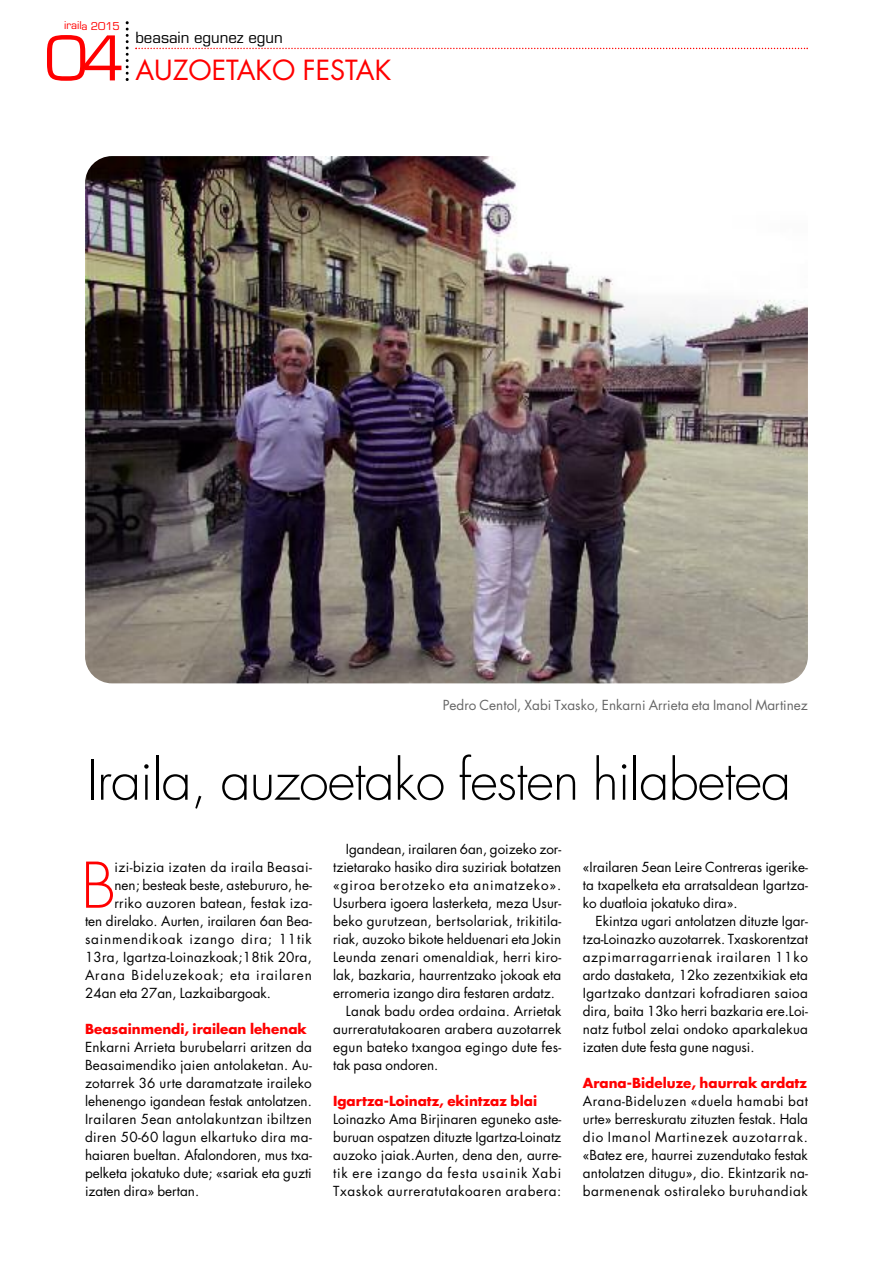
<style>
.page{position:relative;width:893px;height:1263px;background:#fff}
.page>*{position:absolute;margin:0;border:0;box-sizing:border-box;transform-origin:0 0}
.t1{font:300 61.2px "Futura";color:#f00}
.t2{font:60px "Eurostile";color:#f00}
.t3{font:300 54px "Futura";letter-spacing:-.02em;color:#000}
.t4{font:27px "Futura";color:#f00}
.t5{font:15px "Eurostile";color:#000}
.t6{font:13.5px/18px "Futura";letter-spacing:.01em;color:#000;text-align:justify}
.t7{font:13.5px "Futura";letter-spacing:.06em;color:#000}
.t8{font:700 13.5px "Futura";color:#f00}
.t9{font:13.5px "Futura";color:#666}
.t10{font:13.5px "Futura";letter-spacing:.03em;color:#000}
.t11{font:10.5px "Eurostile";letter-spacing:-.005em;color:#f00}
</style>
<div class="page">
<svg style="left:135px;top:48px;width:673px;height:1px"></svg>
<svg style="left:126px;top:21px;width:3px;height:60px"></svg>
<img style="left:85px;top:156px;width:723px;height:527px;border-radius:27px">
<p class="t11" style="left:64px;top:22px;width:57px">iraila 2015</p>
<h2 class="t2" style="left:45px;top:35px;width:80px">04</h2>
<p class="t5" style="left:135px;top:32px;width:149px">beasain egunez egun</p>
<h3 class="t4" style="left:135px;top:58px;width:257px">AUZOETAKO FESTAK</h3>
<p class="t9" style="left:443px;top:698px;width:367px">Pedro Centol, Xabi Txasko, Enkarni Arrieta eta Imanol Martinez</p>
<h3 class="t3" style="left:87px;top:755px;width:706px">Iraila, auzoetako festen hilabetea</h3>
<p class="t6" style="left:346px;top:841px;width:217px">Igandean, irailaren 6an, goizeko zor-</p>
<p class="t6" style="left:333px;top:859px;width:230px">tzietarako hasiko dira suziriak botatzen</p>
<p class="t7" style="left:333px;top:878px;width:230px">«giroa berotzeko eta animatzeko».</p>
<p class="t6" style="left:333px;top:895px;width:230px">Usurbera igoera lasterketa, meza Usur-</p>
<p class="t6" style="left:333px;top:913px;width:230px">beko gurutzean, bertsolariak, trikitila-</p>
<p class="t6" style="left:333px;top:931px;width:230px">riak, auzoko bikote helduenari eta Jokin</p>
<p class="t6" style="left:333px;top:949px;width:230px">Leunda zenari omenaldiak, herri kiro-</p>
<p class="t6" style="left:333px;top:967px;width:230px">lak, bazkaria, haurrentzako jokoak eta</p>
<p class="t6" style="left:333px;top:985px;width:223px">erromeria izango dira festaren ardatz.</p>
<p class="t6" style="left:346px;top:1003px;width:217px">Lanak badu ordea ordaina. Arrietak</p>
<p class="t6" style="left:333px;top:1021px;width:230px">aurreratutakoaren arabera auzotarrek</p>
<p class="t6" style="left:333px;top:1039px;width:230px">egun bateko txangoa egingo dute fes-</p>
<p class="t6" style="left:333px;top:1057px;width:107px">tak pasa ondoren.</p>
<p class="t8" style="left:333px;top:1094px;width:205px">Igartza-Loinatz, ekintzaz blai</p>
<p class="t6" style="left:333px;top:1111px;width:230px">Loinazko Ama Birjinaren eguneko aste&shy;buruan ospatzen dituzte Igartza-Loinatz auzoko jaiak.Aurten, dena den, aurre&shy;tik ere izango da festa usainik Xabi Txaskok aurreratutakoaren arabera:</p>
<h1 class="t1" style="left:81px;top:857px;width:36px">B</h1>
<p class="t10" style="left:114px;top:860px;width:199px">izi-bizia izaten da iraila Beasai-</p>
<p class="t6" style="left:583px;top:859px;width:227px">«Irailaren 5ean Leire Contreras igerike&shy;ta txapelketa eta arratsaldean Igartza&shy;ko duatloia jokatuko dira».</p>
<p class="t6" style="left:583px;top:913px;width:227px;text-indent:13px">Ekintza ugari antolatzen dituzte Igar&shy;tza-Loinazko auzotarrek. Txaskorentzat azpimarragarrienak irailaren 11ko ardo dastaketa, 12ko zezentxikiak eta Igartzako dantzari kofradiaren saioa dira, baita 13ko herri bazkaria ere.Loi&shy;natz futbol zelai ondoko aparkalekua izaten dute festa gune nagusi.</p>
<p class="t8" style="left:583px;top:1076px;width:226px">Arana-Bideluze, haurrak ardatz</p>
<p class="t6" style="left:583px;top:1093px;width:227px">Arana-Bideluzen «duela hamabi bat urte» berreskuratu zituzten festak. Hala dio Imanol Martinezek auzotarrak. «Batez ere, haurrei zuzendutako festak antolatzen ditugu», dio. Ekintzarik na&shy;barmenenak ostiraleko buruhandiak</p>
<p class="t6" style="left:114px;top:877px;width:199px">nen; besteak beste, astebururo, he-</p>
<p class="t6" style="left:114px;top:895px;width:199px">rriko auzoren batean, festak iza-</p>
<p class="t6" style="left:85px;top:913px;width:228px">ten direlako. Aurten, irailaren 6an Bea-</p>
<p class="t7" style="left:85px;top:932px;width:228px">sainmendikoak izango dira; 11tik</p>
<p class="t6" style="left:85px;top:949px;width:228px">13ra, Igartza-Loinazkoak;18tik 20ra,</p>
<p class="t7" style="left:85px;top:968px;width:228px">Arana Bideluzekoak; eta irailaren</p>
<p class="t6" style="left:85px;top:985px;width:187px">24an eta 27an, Lazkaibargoak.</p>
<p class="t8" style="left:85px;top:1022px;width:223px">Beasainmendi, irailean lehenak</p>
<p class="t6" style="left:85px;top:1039px;width:228px">Enkarni Arrieta burubelarri aritzen da Beasaimendiko jaien antolaketan. Au&shy;zotarrek 36 urte daramatzate iraileko lehenengo igandean festak antolatzen.<br>Irailaren 5ean antolakuntzan ibiltzen diren 50-60 lagun elkartuko dira ma&shy;haiaren bueltan. Afalondoren, mus txa&shy;pelketa jokatuko dute; «sariak eta guzti izaten dira» bertan.</p>
</div>
